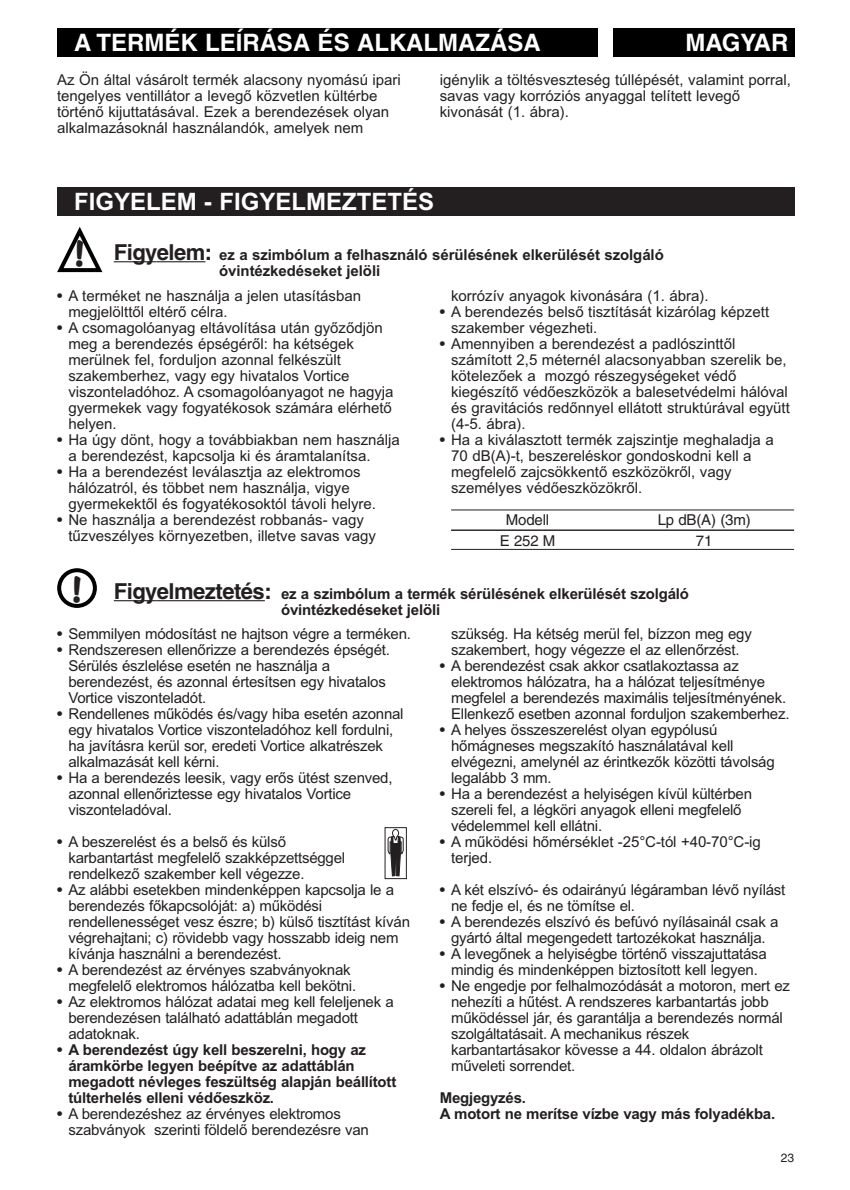
<style>
.page{position:relative;width:850px;height:1190px;background:#fff}
.page>*{position:absolute;margin:0;border:0;box-sizing:border-box;transform-origin:0 0}
.t1{font:700 36px "Dom Casual";color:#231f20}
.t2{font:700 24px "Helvetica";color:#fff}
.t3{font:700 24px "Arial CE";color:#fff}
.t4{font:15px/16px "Arial CE";letter-spacing:-.015em;color:#231f20}
.t5{font:700 15px/16px "Arial CE";letter-spacing:-.015em;color:#231f20}
.t6{font:15px "Helvetica";letter-spacing:-.01em;color:#231f20}
.t7{font:12px "Helvetica";color:#231f20}
.s1{font-family:"Helvetica";font-size:22px}
.s2{font-family:"Helvetica"}
.s3{font-family:"Helvetica";font-weight:400}
</style>
<div class="page">
<hr style="left:451px;top:509px;width:343px;height:1px;background:#231f20">
<hr style="left:451px;top:530px;width:343px;height:1px;background:#231f20">
<hr style="left:451px;top:549px;width:343px;height:1px;background:#231f20">
<hr style="left:114px;top:261px;width:43px;height:1px;background:#231f20">
<hr style="left:157px;top:261px;width:48px;height:1px;background:#231f20">
<svg style="left:57px;top:227px;width:45px;height:45px"></svg>
<div style="left:57px;top:187px;width:737px;height:28px;background:#231f20"></div>
<hr style="left:114px;top:600px;width:43px;height:1px;background:#231f20">
<hr style="left:157px;top:600px;width:108px;height:1px;background:#231f20">
<svg style="left:57px;top:568px;width:40px;height:40px"></svg>
<svg style="left:385px;top:827px;width:22px;height:52px"></svg>
<div style="left:57px;top:28px;width:737px;height:29px;background:#000"></div>
<div style="left:598px;top:28px;width:15px;height:29px;background:#fff"></div>
<h2 class="t2" style="left:74px;top:33px;width:468px">A TERMÉK LEÍRÁSA ÉS ALKALMAZÁSA</h2>
<h2 class="t2" style="left:686px;top:33px;width:104px">MAGYAR</h2>
<p class="t4" style="left:57px;top:73px;width:345px">Az Ön által vásárolt termék alacsony nyomású ipari tengelyes ventillátor a levegő közvetlen kültérbe történő kijuttatásával. Ezek a berendezések olyan alkalmazásoknál használandók, amelyek nem</p>
<p class="t4" style="left:440px;top:73px;width:353px">igénylik a töltésveszteség túllépését, valamint porral, savas vagy korróziós anyaggal telített levegő kivonását (1. ábra).</p>
<h2 class="t3" style="left:74px;top:193px;width:362px">FIGYELEM - FIGYELMEZTETÉS</h2>
<h1 class="t1" style="left:74px;top:240px;width:13px">!</h1>
<p class="t5" style="left:219px;top:248px;width:446px;text-indent:-105px"><span class="s1">Figyelem:</span> ez a szimbólum a felhasználó sérülésének elkerülését szolgáló óvintézkedéseket jelöli</p>
<p class="t4" style="left:68px;top:289px;width:294px;text-indent:-11px"><span class="s2">•</span> A terméket ne használja a jelen utasításban megjelölttől eltérő célra.</p>
<p class="t4" style="left:68px;top:321px;width:327px;text-indent:-11px"><span class="s2">•</span> A csomagolóanyag eltávolítása után győződjön meg a berendezés épségéről: ha kétségek merülnek fel, forduljon azonnal felkészült szakemberhez, vagy egy hivatalos Vortice viszonteladóhoz. A csomagolóanyagot ne hagyja gyermekek vagy fogyatékosok számára elérhető helyen.</p>
<p class="t4" style="left:68px;top:433px;width:333px;text-indent:-11px"><span class="s2">•</span> Ha úgy dönt, hogy a továbbiakban nem használja a berendezést, kapcsolja ki és áramtalanítsa.</p>
<p class="t4" style="left:68px;top:465px;width:309px;text-indent:-11px"><span class="s2">•</span> Ha a berendezést leválasztja az elektromos hálózatról, és többet nem használja, vigye gyermekektől és fogyatékosoktól távoli helyre.</p>
<p class="t4" style="left:68px;top:513px;width:309px;text-indent:-11px"><span class="s2">•</span> Ne használja a berendezést robbanás- vagy tűzveszélyes környezetben, illetve savas vagy</p>
<p class="t4" style="left:451px;top:289px;width:259px">korrózív anyagok kivonására (1. ábra).</p>
<p class="t4" style="left:451px;top:305px;width:320px;text-indent:-11px"><span class="s2">•</span> A berendezés belső tisztítását kizárólag képzett szakember végezheti.</p>
<p class="t4" style="left:451px;top:337px;width:340px;text-indent:-11px"><span class="s2">•</span> Amennyiben a berendezést a padlószinttől számított 2,5 méternél alacsonyabban szerelik be, kötelezőek a mozgó részegységeket védő kiegészítő védőeszközök a balesetvédelmi hálóval és gravitációs redőnnyel ellátott struktúrával együtt (4-5. ábra).</p>
<p class="t4" style="left:451px;top:433px;width:324px;text-indent:-11px"><span class="s2">•</span> Ha a kiválasztott termék zajszintje meghaladja a 70 dB(A)-t, beszereléskor gondoskodni kell a megfelelő zajcsökkentő eszközökről, vagy személyes védőeszközökről.</p>
<p class="t6" style="left:506px;top:514px;width:45px">Modell</p>
<p class="t6" style="left:658px;top:514px;width:94px">Lp dB(A) (3m)</p>
<p class="t6" style="left:500px;top:535px;width:57px">E 252 M</p>
<p class="t6" style="left:696px;top:535px;width:18px">71</p>
<h1 class="t1" style="left:72px;top:575px;width:13px">!</h1>
<p class="t5" style="left:281px;top:587px;width:410px;text-indent:-167px"><span class="s1">Figyelmeztetés:</span> ez a szimbólum a termék sérülésének elkerülését szolgáló óvintézkedéseket jelöli</p>
<p class="t4" style="left:57px;top:627px;width:355px"><span class="s2">•</span> Semmilyen módosítást ne hajtson végre a terméken.</p>
<p class="t4" style="left:68px;top:643px;width:323px;text-indent:-11px"><span class="s2">•</span> Rendszeresen ellenőrizze a berendezés épségét.<br>Sérülés észlelése esetén ne használja a berendezést, és azonnal értesítsen egy hivatalos Vortice viszonteladót.</p>
<p class="t4" style="left:68px;top:707px;width:337px;text-indent:-11px"><span class="s2">•</span> Rendellenes működés és/vagy hiba esetén azonnal egy hivatalos Vortice viszonteladóhoz kell fordulni, ha javításra kerül sor, eredeti Vortice alkatrészek alkalmazását kell kérni.</p>
<p class="t4" style="left:68px;top:771px;width:326px;text-indent:-11px"><span class="s2">•</span> Ha a berendezés leesik, vagy erős ütést szenved, azonnal ellenőriztesse egy hivatalos Vortice viszonteladóval.</p>
<p class="t4" style="left:68px;top:835px;width:278px;text-indent:-11px"><span class="s2">•</span> A beszerelést és a belső és külső karbantartást megfelelő szakképzettséggel rendelkező szakember kell végezze.</p>
<p class="t4" style="left:68px;top:883px;width:343px;text-indent:-11px"><span class="s2">•</span> Az alábbi esetekben mindenképpen kapcsolja le a berendezés főkapcsolóját: a) működési rendellenességet vesz észre; b) külső tisztítást kíván végrehajtani; c) rövidebb vagy hosszabb ideig nem kívánja használni a berendezést.</p>
<p class="t4" style="left:68px;top:963px;width:289px;text-indent:-11px"><span class="s2">•</span> A berendezést az érvényes szabványoknak megfelelő elektromos hálózatba kell bekötni.</p>
<p class="t4" style="left:68px;top:995px;width:327px;text-indent:-11px"><span class="s2">•</span> Az elektromos hálózat adatai meg kell feleljenek a berendezésen található adattáblán megadott adatoknak.</p>
<p class="t5" style="left:68px;top:1043px;width:329px;text-indent:-11px"><span class="s3">•</span> A berendezést úgy kell beszerelni, hogy az áramkörbe legyen beépítve az adattáblán megadott névleges feszültség alapján beállított túlterhelés elleni védőeszköz.</p>
<p class="t4" style="left:68px;top:1107px;width:302px;text-indent:-11px"><span class="s2">•</span> A berendezéshez az érvényes elektromos szabványok szerinti földelő berendezésre van</p>
<p class="t4" style="left:451px;top:627px;width:302px">szükség. Ha kétség merül fel, bízzon meg egy szakembert, hogy végezze el az ellenőrzést.</p>
<p class="t4" style="left:451px;top:659px;width:340px;text-indent:-11px"><span class="s2">•</span> A berendezést csak akkor csatlakoztassa az elektromos hálózatra, ha a hálózat teljesítménye megfelel a berendezés maximális teljesítményének.<br>Ellenkező esetben azonnal forduljon szakemberhez.</p>
<p class="t4" style="left:451px;top:723px;width:325px;text-indent:-11px"><span class="s2">•</span> A helyes összeszerelést olyan egypólusú hőmágneses megszakító használatával kell elvégezni, amelynél az érintkezők közötti távolság legalább 3 mm.</p>
<p class="t4" style="left:451px;top:787px;width:302px;text-indent:-11px"><span class="s2">•</span> Ha a berendezést a helyiségen kívül kültérben szereli fel, a légköri anyagok elleni megfelelő védelemmel kell ellátni.</p>
<p class="t4" style="left:451px;top:835px;width:311px;text-indent:-11px"><span class="s2">•</span> A működési hőmérséklet -25°C-tól +40-70°C-ig terjed.</p>
<p class="t4" style="left:451px;top:883px;width:336px;text-indent:-11px"><span class="s2">•</span> A két elszívó- és odairányú légáramban lévő nyílást ne fedje el, és ne tömítse el.</p>
<p class="t4" style="left:440px;top:915px;width:340px;text-align:center"><span class="s2">•</span> A berendezés elszívó és befúvó nyílásainál csak a gyártó által megengedett tartozékokat használja.</p>
<p class="t4" style="left:440px;top:947px;width:329px;text-align:center"><span class="s2">•</span> A levegőnek a helyiségbe történő visszajuttatása mindig és mindenképpen biztosított kell legyen.</p>
<p class="t4" style="left:451px;top:979px;width:340px;text-indent:-11px"><span class="s2">•</span> Ne engedje por felhalmozódását a motoron, mert ez nehezíti a hűtést. A rendszeres karbantartás jobb működéssel jár, és garantálja a berendezés normál szolgáltatásait. A mechanikus részek karbantartásakor kövesse a 44. oldalon ábrázolt műveleti sorrendet.</p>
<p class="t5" style="left:440px;top:1091px;width:337px">Megjegyzés.<br>A motort ne merítse vízbe vagy más folyadékba.</p>
<p class="t7" style="left:781px;top:1154px;width:15px">23</p>
</div>
